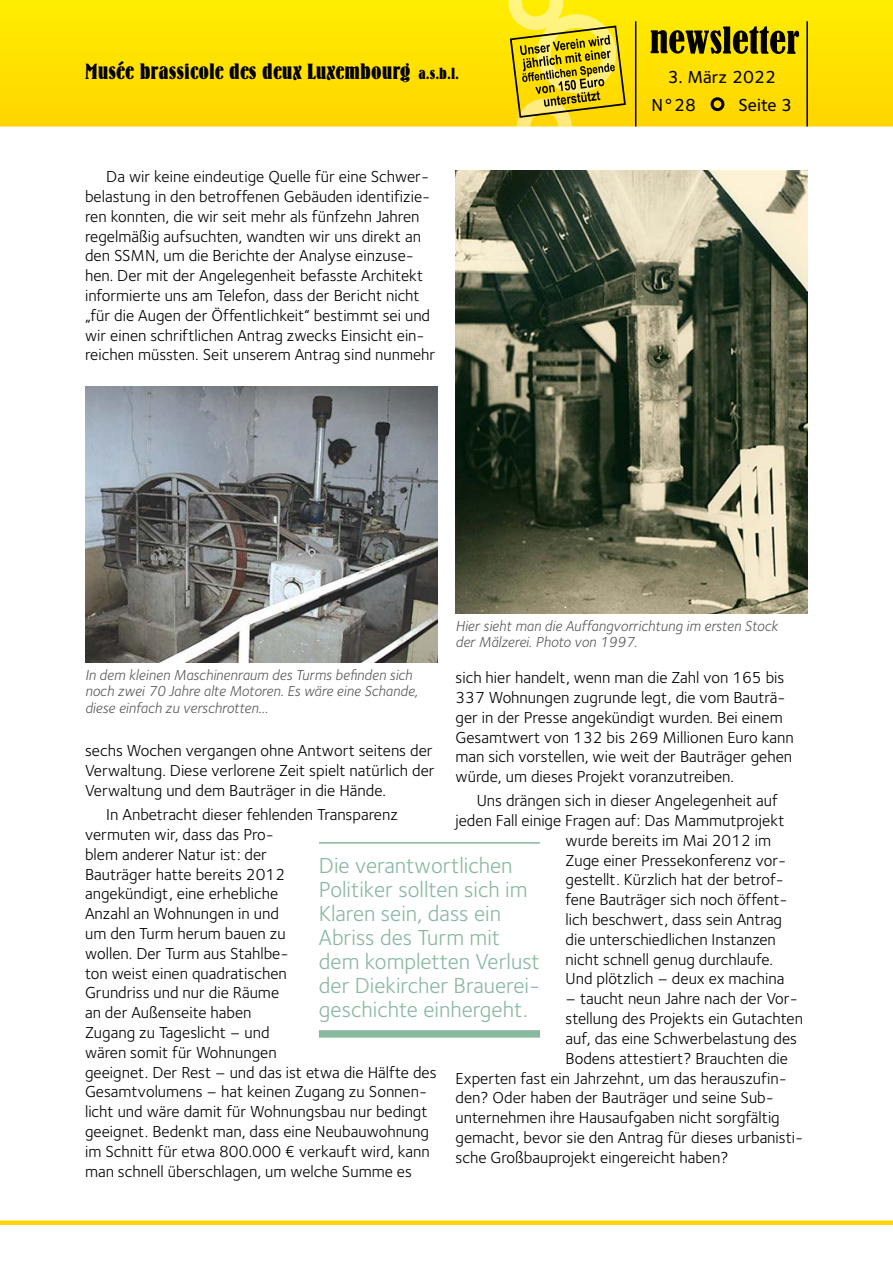
<style>
.page{position:relative;width:893px;height:1263px;background:#fff}
.page>*{position:absolute;margin:0;border:0;box-sizing:border-box;transform-origin:0 0}
.t1{font:22.5px/24px "Foundry Sterling Book CE";color:#89b8a0}
.t2{font:21.75px "Bernhard Bold Condensed BT";color:#000;scale:1.1 1}
.t3{font:18px/28.5px "Foundry Sterling Medium CE";color:#000}
.t4{font:16.5px/19.8px "Foundry Sterling Book CE";color:#000}
.t5{font:15px/16.5px "Foundry Sterling Book Italic CE";color:#58585a}
.s1{font-size:15.75px;color:#ffd400}
</style>
<div class="page">
<svg style="left:0;top:0;width:893px;height:126px;background:#fee000"></svg>
<svg style="left:651px;top:26px;width:148px;height:28px;background:#7d7000"></svg>
<div style="left:712px;top:99px;width:11px;height:11px;background:#ffd400;border-radius:50%"></div>
<div style="left:711px;top:97px;width:13px;height:14px;border:3px solid #000;border-radius:50%"></div>
<div style="left:0;top:1220px;width:893px;height:5px;background:#ffd400"></div>
<hr style="left:806px;top:21px;width:2px;height:105px;background:#000">
<svg style="left:508px;top:0;width:129px;height:126px;background:#dbc41e"></svg>
<img style="left:85px;top:387px;width:352px;height:275px">
<img style="left:455px;top:170px;width:353px;height:443px">
<hr style="left:319px;top:842px;width:221px;height:2px;background:#89b8a0">
<div style="left:319px;top:1030px;width:221px;height:8px;background:#89b8a0"></div>
<h2 class="t2" style="left:85px;top:58px;width:342px">Musée brassicole des deux Luxembourg <span class="s1">a.s.b.l.</span></h2>
<p class="t4" style="left:85px;top:167px;width:352px;text-indent:21px">Da wir keine eindeutige Quelle für eine Schwer&shy;belastung in den betroffenen Gebäuden identifizie&shy;ren konnten, die wir seit mehr als fünfzehn Jahren regelmäßig aufsuchten, wandten wir uns direkt an den SSMN, um die Berichte der Analyse einzuse&shy;hen. Der mit der Angelegenheit befasste Architekt informierte uns am Telefon, dass der Bericht nicht „für die Augen der Öffentlichkeit“ bestimmt sei und wir einen schriftlichen Antrag zwecks Einsicht ein&shy;reichen müssten. Seit unserem Antrag sind nunmehr</p>
<p class="t3" style="left:651px;top:63px;width:126px;text-indent:16px">3. März 2022<br>N°28</p>
<p class="t3" style="left:738px;top:91px;width:55px">Seite 3</p>
<p class="t5" style="left:455px;top:617px;width:324px">Hier sieht man die Auffangvorrichtung im ersten Stock der Mälzerei. Photo von 1997.</p>
<p class="t5" style="left:85px;top:667px;width:334px">In dem kleinen Maschinenraum des Turms befinden sich noch zwei 70 Jahre alte Motoren. Es wäre eine Schande, diese einfach zu verschrotten…</p>
<p class="t4" style="left:455px;top:668px;width:340px">sich hier handelt, wenn man die Zahl von 165 bis 337 Wohnungen zugrunde legt, die vom Bauträ&shy;ger in der Presse angekündigt wurden. Bei einem Gesamtwert von 132 bis 269 Millionen Euro kann man sich vorstellen, wie weit der Bauträger gehen würde, um dieses Projekt voranzutreiben.</p>
<p class="t4" style="left:477px;top:791px;width:303px">Uns drängen sich in dieser Angelegenheit auf</p>
<p class="t4" style="left:455px;top:811px;width:330px">jeden Fall einige Fragen auf: Das Mammutprojekt</p>
<p class="t4" style="left:566px;top:831px;width:207px">wurde bereits im Mai 2012 im</p>
<p class="t4" style="left:566px;top:850px;width:222px">Zuge einer Pressekonferenz vor-</p>
<p class="t4" style="left:566px;top:870px;width:220px">gestellt. Kürzlich hat der betrof-</p>
<p class="t4" style="left:566px;top:890px;width:223px">fene Bauträger sich noch öffent-</p>
<p class="t4" style="left:566px;top:910px;width:218px">lich beschwert, dass sein Antrag</p>
<p class="t4" style="left:566px;top:930px;width:212px">die unterschiedlichen Instanzen</p>
<p class="t4" style="left:566px;top:949px;width:209px">nicht schnell genug durchlaufe.</p>
<p class="t4" style="left:566px;top:969px;width:220px">Und plötzlich – deux ex machina</p>
<p class="t4" style="left:566px;top:989px;width:234px">– taucht neun Jahre nach der Vor-</p>
<p class="t4" style="left:566px;top:1009px;width:239px">stellung des Projekts ein Gutachten</p>
<p class="t4" style="left:566px;top:1029px;width:233px">auf, das eine Schwerbelastung des</p>
<p class="t4" style="left:566px;top:1048px;width:224px">Bodens attestiert? Brauchten die</p>
<p class="t4" style="left:455px;top:1068px;width:333px">Experten fast ein Jahrzehnt, um das herauszufin-</p>
<p class="t4" style="left:455px;top:1088px;width:320px">den? Oder haben der Bauträger und seine Sub-</p>
<p class="t4" style="left:455px;top:1108px;width:326px">unternehmen ihre Hausaufgaben nicht sorgfältig</p>
<p class="t4" style="left:455px;top:1128px;width:349px">gemacht, bevor sie den Antrag für dieses urbanisti-</p>
<p class="t4" style="left:455px;top:1147px;width:274px">sche Großbauprojekt eingereicht haben?</p>
<p class="t4" style="left:85px;top:741px;width:351px">sechs Wochen vergangen ohne Antwort seitens der<br>Verwaltung. Diese verlorene Zeit spielt natürlich der<br>Verwaltung und dem Bauträger in die Hände.</p>
<p class="t4" style="left:85px;top:805px;width:353px;text-indent:21px">In Anbetracht dieser fehlenden Transparenz vermuten wir, dass das Pro-<br>blem anderer Natur ist: der<br>Bauträger hatte bereits 2012<br>angekündigt, eine erhebliche<br>Anzahl an Wohnungen in und<br>um den Turm herum bauen zu<br>wollen. Der Turm aus Stahlbe-<br>ton weist einen quadratischen<br>Grundriss und nur die Räume<br>an der Außenseite haben<br>Zugang zu Tageslicht – und<br>wären somit für Wohnungen<br>geeignet. Der Rest – und das ist etwa die Hälfte des Gesamtvolumens – hat keinen Zugang zu Sonnen&shy;licht und wäre damit für Wohnungsbau nur bedingt geeignet. Bedenkt man, dass eine Neubauwohnung im Schnitt für etwa 800.000 € verkauft wird, kann man schnell überschlagen, um welche Summe es</p>
<h1 class="t1" style="left:319px;top:854px;width:223px">Die verantwortlichen<br>Politiker sollten sich im<br>Klaren sein, dass ein<br>Abriss des Turm mit dem kompletten Verlust der Diekircher Brauerei&shy;geschichte einhergeht.</h1>
</div>
